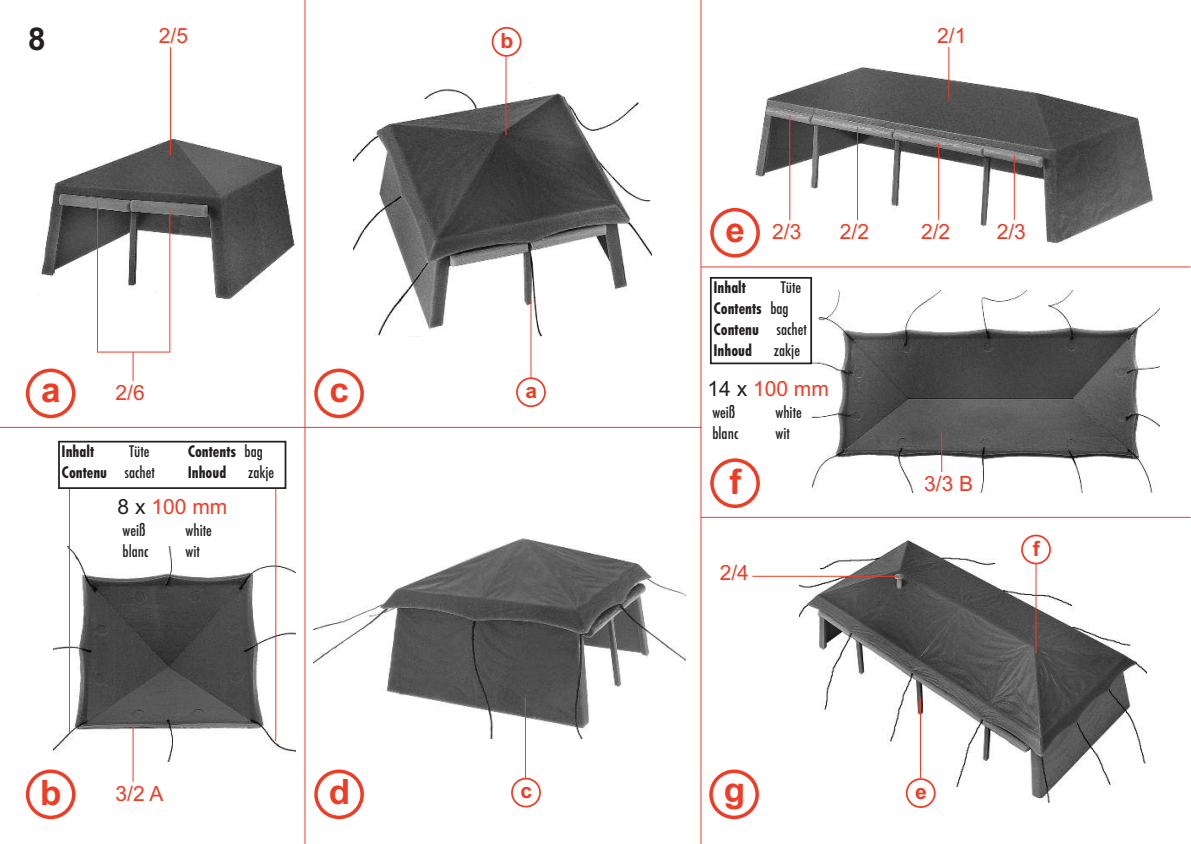
<style>
.page{position:relative;width:1191px;height:844px;background:#fff}
.page>*{position:absolute;margin:0;border:0;box-sizing:border-box;transform-origin:0 0}
.t1{font:700 35px "Arial";color:#ef3c25}
.t2{font:700 31.5px "Arial";color:#231f20}
.t3{font:21px "Arial";color:#ef3c25}
.t4{font:700 21px "Arial";color:#ef3c25}
.t5{font:17.5px/21px "Futura EF Bold Con";color:#231f20}
.t6{font:17.5px "Futura EF Medium Con";color:#231f20}
.s1{font-family:"Futura EF Medium Con"}
.s2{color:#231f20}
</style>
<div class="page">
<hr style="left:304px;top:0;width:1px;height:843px;background:#ef3c25">
<hr style="left:700px;top:0;width:1px;height:843px;background:#ef3c25">
<hr style="left:0;top:427px;width:701px;height:1px;background:#ef3c25">
<hr style="left:701px;top:266px;width:489px;height:1px;background:#ef3c25">
<hr style="left:701px;top:517px;width:489px;height:1px;background:#ef3c25">
<img style="left:41px;top:135px;width:254px;height:167px">
<img style="left:54px;top:546px;width:241px;height:215px">
<img style="left:353px;top:83px;width:298px;height:253px">
<img style="left:313px;top:538px;width:372px;height:200px">
<img style="left:755px;top:57px;width:399px;height:187px">
<img style="left:812px;top:290px;width:347px;height:202px">
<img style="left:799px;top:540px;width:347px;height:262px">
<svg style="left:26px;top:368px;width:49px;height:50px"></svg>
<svg style="left:26px;top:769px;width:49px;height:50px"></svg>
<svg style="left:314px;top:368px;width:50px;height:50px"></svg>
<svg style="left:314px;top:769px;width:50px;height:50px"></svg>
<svg style="left:710px;top:208px;width:50px;height:49px"></svg>
<svg style="left:710px;top:458px;width:50px;height:50px"></svg>
<svg style="left:709px;top:769px;width:50px;height:50px"></svg>
<svg style="left:492px;top:27px;width:29px;height:30px"></svg>
<svg style="left:516px;top:377px;width:30px;height:30px"></svg>
<svg style="left:511px;top:777px;width:30px;height:30px"></svg>
<svg style="left:906px;top:778px;width:29px;height:29px"></svg>
<svg style="left:1021px;top:534px;width:30px;height:30px"></svg>
<hr style="left:170px;top:47px;width:1px;height:108px;background:#ef3c25">
<hr style="left:948px;top:47px;width:1px;height:52px;background:#ef3c25">
<hr style="left:69px;top:488px;width:1px;height:245px;background:#ef3c25">
<hr style="left:275px;top:488px;width:1px;height:252px;background:#ef3c25">
<svg style="left:133px;top:352px;width:1px;height:29px"></svg>
<hr style="left:789px;top:115px;width:1px;height:105px;background:#ef3c25">
<hr style="left:1013px;top:155px;width:1px;height:65px;background:#ef3c25">
<hr style="left:857px;top:127px;width:1px;height:93px;background:#ef3c25">
<hr style="left:938px;top:142px;width:1px;height:78px;background:#ef3c25">
<hr style="left:530px;top:300px;width:1px;height:79px;background:#ef3c25">
<hr style="left:505px;top:57px;width:1px;height:78px;background:#ef3c25">
<hr style="left:133px;top:726px;width:1px;height:55px;background:#ef3c25">
<hr style="left:941px;top:432px;width:1px;height:40px;background:#ef3c25">
<hr style="left:1035px;top:564px;width:1px;height:88px;background:#ef3c25">
<hr style="left:752px;top:575px;width:145px;height:1px;background:#ef3c25">
<hr style="left:525px;top:697px;width:1px;height:80px;background:#ef3c25">
<hr style="left:920px;top:697px;width:1px;height:80px;background:#ef3c25">
<hr style="left:97px;top:351px;width:73px;height:1px;background:#ef3c25">
<hr style="left:97px;top:201px;width:1px;height:151px;background:#ef3c25">
<hr style="left:169px;top:210px;width:1px;height:142px;background:#ef3c25">
<div style="left:58px;top:440px;width:228px;height:49px;border:2px solid #231f20"></div>
<div style="left:710px;top:277px;width:102px;height:87px;border:2px solid #231f20"></div>
<h2 class="t2" style="left:28px;top:20px;width:19px">8</h2>
<p class="t3" style="left:159px;top:24px;width:31px">2/5</p>
<p class="t3" style="left:937px;top:24px;width:31px">2/1</p>
<p class="t4" style="left:500px;top:29px;width:14px">b</p>
<h1 class="t1" style="left:41px;top:369px;width:21px">a</h1>
<p class="t3" style="left:115px;top:380px;width:31px">2/6</p>
<h1 class="t1" style="left:330px;top:369px;width:21px">c</h1>
<p class="t4" style="left:525px;top:378px;width:13px">a</p>
<h1 class="t1" style="left:725px;top:209px;width:21px">e</h1>
<p class="t3" style="left:772px;top:219px;width:31px">2/3</p>
<p class="t3" style="left:840px;top:219px;width:31px">2/2</p>
<p class="t3" style="left:921px;top:219px;width:31px">2/2</p>
<p class="t3" style="left:996px;top:219px;width:31px">2/3</p>
<p class="t5" style="left:713px;top:278px;width:34px">Inhalt</p>
<p class="t6" style="left:781px;top:280px;width:22px">Tüte</p>
<p class="t5" style="left:713px;top:299px;width:95px">Contents <span class="s1">bag<br></span>Contenu <span class="s1">sachet<br></span>Inhoud <span class="s1">zakje</span></p>
<p class="t3" style="left:707px;top:376px;width:123px"><span class="s2">14 x</span> 100 mm</p>
<p class="t6" style="left:712px;top:405px;width:24px">weiß</p>
<p class="t6" style="left:775px;top:405px;width:28px">white</p>
<p class="t6" style="left:712px;top:426px;width:27px">blanc</p>
<p class="t6" style="left:775px;top:426px;width:16px">wit</p>
<p class="t5" style="left:62px;top:441px;width:34px">Inhalt</p>
<p class="t6" style="left:129px;top:443px;width:22px">Tüte</p>
<p class="t5" style="left:188px;top:441px;width:77px">Contents <span class="s1">bag</span></p>
<p class="t5" style="left:62px;top:462px;width:95px">Contenu <span class="s1">sachet</span></p>
<p class="t5" style="left:188px;top:462px;width:88px">Inhoud <span class="s1">zakje</span></p>
<p class="t3" style="left:118px;top:494px;width:111px"><span class="s2">8 x</span> 100 mm</p>
<p class="t6" style="left:123px;top:522px;width:24px">weiß</p>
<p class="t6" style="left:186px;top:522px;width:28px">white</p>
<p class="t6" style="left:123px;top:543px;width:27px">blanc</p>
<p class="t6" style="left:186px;top:543px;width:16px">wit</p>
<h1 class="t1" style="left:40px;top:772px;width:23px">b</h1>
<p class="t3" style="left:115px;top:781px;width:49px">3/2 A</p>
<h1 class="t1" style="left:329px;top:771px;width:23px">d</h1>
<h1 class="t1" style="left:729px;top:461px;width:13px">f</h1>
<p class="t3" style="left:720px;top:560px;width:31px">2/4</p>
<p class="t3" style="left:924px;top:471px;width:51px">3/3 B</p>
<p class="t4" style="left:1032px;top:536px;width:8px">f</p>
<h1 class="t1" style="left:723px;top:768px;width:23px">g</h1>
<p class="t4" style="left:520px;top:778px;width:13px">c</p>
<p class="t4" style="left:915px;top:779px;width:13px">e</p>
</div>
